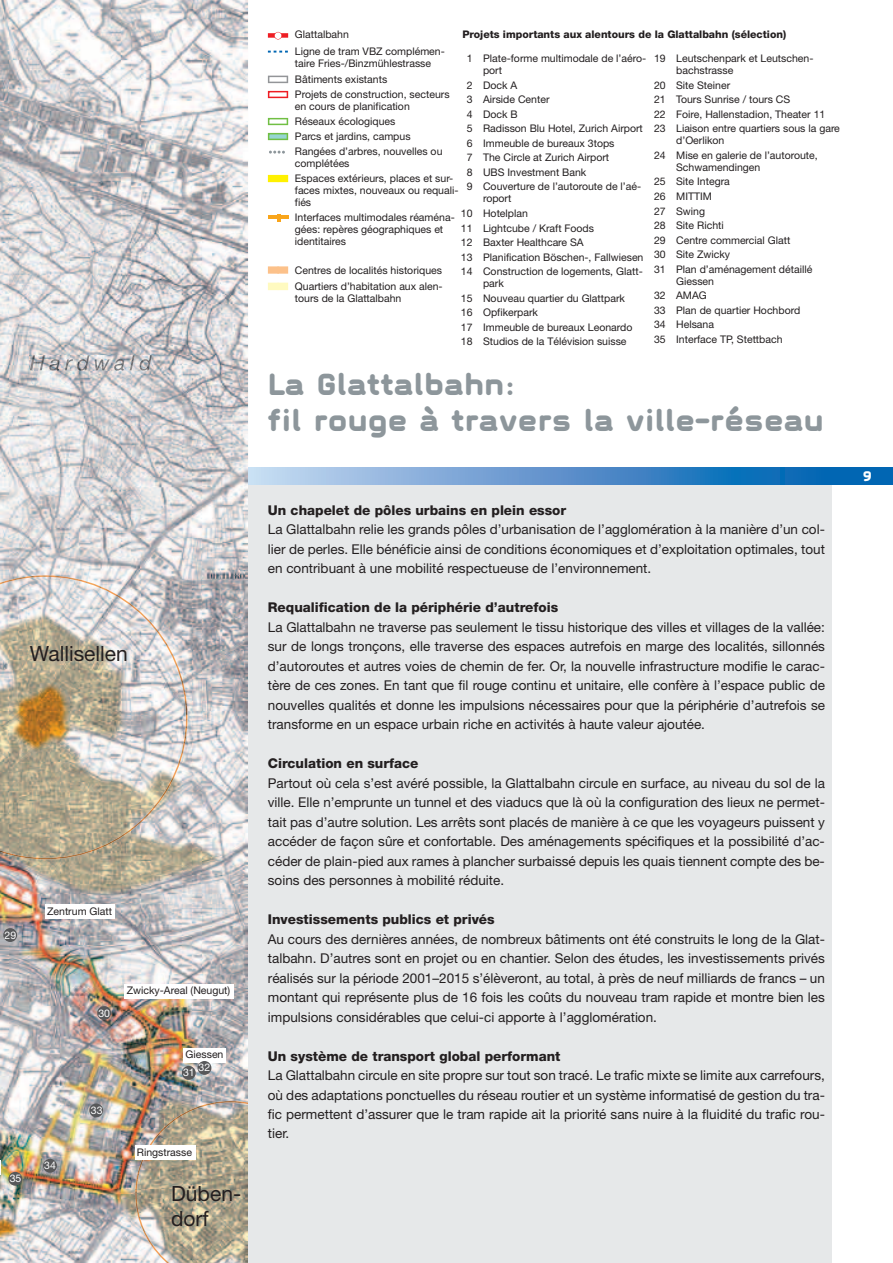
<style>
.page{position:relative;width:893px;height:1263px;background:#fff}
.page>*{position:absolute;margin:0;border:0;box-sizing:border-box;transform-origin:0 0}
.t1{font:900 36px/36px "VBG";color:#8d969b}
.t2{font:21px/25.2px "Helvetica Neue LT";color:#231f20}
.t3{font:900 16.5px "VBG";color:#fff}
.t4{font:13.5px/19.5px "Helvetica Neue LT";color:#231f20;text-align:justify}
.t5{font:800 13.5px "Helvetica Neue LT";color:#231f20}
.t6{font:10.5px/14.5px "Helvetica Neue LT";color:#231f20}
.t7{font:800 10.5px "Helvetica Neue LT";color:#231f20}
.t8{font:10.5px "Helvetica Neue LT";color:#fff}
</style>
<div class="page">
<svg style="left:268px;top:76px;width:20px;height:7px"></svg>
<svg style="left:268px;top:91px;width:20px;height:7px"></svg>
<svg style="left:268px;top:118px;width:20px;height:7px"></svg>
<svg style="left:268px;top:133px;width:20px;height:7px"></svg>
<svg style="left:269px;top:151px;width:16px;height:3px"></svg>
<svg style="left:268px;top:175px;width:20px;height:7px"></svg>
<hr style="left:268px;top:216px;width:20px;height:3px;background:#f9a51b">
<svg style="left:278px;top:214px;width:3px;height:7px"></svg>
<svg style="left:268px;top:266px;width:20px;height:8px"></svg>
<svg style="left:268px;top:283px;width:20px;height:7px"></svg>
<img style="left:0;top:0;width:248px;height:1263px">
<img style="left:135px;top:1101px;width:113px;height:162px">
<img style="left:0;top:575px;width:187px;height:284px">
<svg style="left:268px;top:32px;width:20px;height:7px"></svg>
<div style="left:248px;top:476px;width:583px;height:787px;background:#e6e8e9"></div>
<svg style="left:248px;top:468px;width:645px;height:17px;background:#5794cc"></svg>
<svg style="left:268px;top:51px;width:20px;height:2px"></svg>
<div style="left:45px;top:905px;width:69px;height:14px;background:#fff"></div>
<div style="left:125px;top:984px;width:109px;height:15px;background:#fff"></div>
<div style="left:183px;top:1048px;width:43px;height:14px;background:#fff"></div>
<div style="left:135px;top:1145px;width:61px;height:15px;background:#fff"></div>
<svg style="left:0;top:1160px;width:1px;height:15px"></svg>
<img style="left:30px;top:355px;width:122px;height:16px">
<div style="left:3px;top:928px;width:14px;height:14px;background:#57585a;border-radius:50%"></div>
<div style="left:97px;top:1006px;width:14px;height:14px;background:#57585a;border-radius:50%"></div>
<div style="left:89px;top:1103px;width:14px;height:14px;background:#57585a;border-radius:50%"></div>
<div style="left:43px;top:1159px;width:14px;height:14px;background:#57585a;border-radius:50%"></div>
<div style="left:182px;top:1066px;width:14px;height:14px;background:#57585a;border-radius:50%"></div>
<div style="left:8px;top:1172px;width:14px;height:14px;background:#57585a;border-radius:50%"></div>
<div style="left:198px;top:1061px;width:13px;height:14px;background:#57585a;border-radius:50%"></div>
<h2 class="t2" style="left:30px;top:640px;width:99px">Wallisellen</h2>
<p class="t8" style="left:5px;top:928px;width:13px">29</p>
<p class="t8" style="left:10px;top:1172px;width:13px">35</p>
<p class="t6" style="left:47px;top:904px;width:66px">Zentrum Glatt</p>
<p class="t8" style="left:44px;top:1159px;width:13px">34</p>
<p class="t8" style="left:98px;top:1006px;width:13px">30</p>
<p class="t8" style="left:91px;top:1104px;width:13px">33</p>
<p class="t6" style="left:127px;top:983px;width:105px">Zwicky-Areal (Neugut)</p>
<p class="t6" style="left:186px;top:1047px;width:39px">Giessen</p>
<p class="t8" style="left:199px;top:1061px;width:13px">32</p>
<p class="t8" style="left:183px;top:1066px;width:13px">31</p>
<p class="t6" style="left:137px;top:1144px;width:57px">Ringstrasse</p>
<h2 class="t2" style="left:171px;top:1180px;width:72px">Düben&shy;dorf</h2>
<p class="t7" style="left:462px;top:28px;width:325px">Projets importants aux alentours de la Glattalbahn (sélection)</p>
<p class="t6" style="left:295px;top:26px;width:151px;line-height:16.2px">Glattalbahn<br>Ligne de tram VBZ complémen-</p>
<p class="t6" style="left:295px;top:55px;width:138px;line-height:16.5px">taire Fries-/Binzmühlestrasse<br>Bâtiments existants</p>
<p class="t6" style="left:295px;top:88px;width:156px;line-height:12px">Projets de construction, secteurs en cours de planification</p>
<p class="t6" style="left:295px;top:114px;width:149px;line-height:15px">Réseaux écologiques<br>Parcs et jardins, campus<br>Rangées d’arbres, nouvelles ou</p>
<p class="t6" style="left:295px;top:156px;width:160px;line-height:15px">complétées<br>Espaces extérieurs, places et sur-</p>
<p class="t6" style="left:295px;top:184px;width:165px;line-height:12px">faces mixtes, nouveaux ou requali&shy;fiés</p>
<p class="t6" style="left:295px;top:211px;width:161px;line-height:12px">Interfaces multimodales réaména&shy;gées: repères géographiques et identitaires</p>
<p class="t6" style="left:295px;top:262px;width:149px;line-height:16.5px">Centres de localités historiques<br>Quartiers d’habitation aux alen-</p>
<p class="t6" style="left:295px;top:291px;width:108px">tours de la Glattalbahn</p>
<p class="t6" style="left:483px;top:52px;width:165px;line-height:12px;text-indent:-16px">1 Plate-forme multimodale de l’aéro&shy;port</p>
<p class="t6" style="left:467px;top:77px;width:178px">2 Dock A<br>3 Airside Center<br>4 Dock B<br>5 Radisson Blu Hotel, Zurich Airport<br>6 Immeuble de bureaux 3tops<br>7 The Circle at Zurich Airport<br>8 UBS Investment Bank<br>9 Couverture de l’autoroute de l’aé-</p>
<p class="t6" style="left:461px;top:191px;width:184px;text-indent:22px">roport<br>10 Hotelplan<br>11 Lightcube / Kraft Foods<br>12 Baxter Healthcare SA<br>13 Planification Böschen-, Fallwiesen<br>14 Construction de logements, Glatt-</p>
<p class="t6" style="left:461px;top:276px;width:173px;text-indent:22px">park<br>15 Nouveau quartier du Glattpark<br>16 Opfikerpark<br>17 Immeuble de bureaux Leonardo<br>18 Studios de la Télévision suisse</p>
<p class="t6" style="left:676px;top:52px;width:139px;line-height:12px;text-indent:-22px">19 Leutschenpark et Leutschen&shy;bachstrasse</p>
<p class="t6" style="left:654px;top:77px;width:187px">20 Site Steiner<br>21 Tours Sunrise / tours CS<br>22 Foire, Hallenstadion, Theater 11<br>23 Liaison entre quartiers sous la gare</p>
<p class="t6" style="left:654px;top:133px;width:165px;text-indent:22px">d’Oerlikon<br>24 Mise en galerie de l’autoroute,</p>
<p class="t6" style="left:654px;top:160px;width:160px;text-indent:22px">Schwamendingen<br>25 Site Integra<br>26 MITTIM<br>27 Swing<br>28 Site Richti<br>29 Centre commercial Glatt<br>30 Site Zwicky<br>31 Plan d’aménagement détaillé</p>
<p class="t6" style="left:654px;top:274px;width:148px;text-indent:22px">Giessen<br>32 AMAG<br>33 Plan de quartier Hochbord<br>34 Helsana<br>35 Interface TP, Stettbach</p>
<h1 class="t1" style="left:268px;top:366px;width:557px">La Glattalbahn:<br>fil rouge à travers la ville-réseau</h1>
<p class="t5" style="left:268px;top:502px;width:300px">Un chapelet de pôles urbains en plein essor</p>
<p class="t4" style="left:268px;top:519px;width:559px">La Glattalbahn relie les grands pôles d’urbanisation de l’agglomération à la manière d’un col&shy;lier de perles. Elle bénéficie ainsi de conditions économiques et d’exploitation optimales, tout en contribuant à une mobilité respectueuse de l’environnement.</p>
<p class="t5" style="left:268px;top:599px;width:292px">Requalification de la périphérie d’autrefois</p>
<p class="t4" style="left:268px;top:617px;width:559px">La Glattalbahn ne traverse pas seulement le tissu historique des villes et villages de la vallée: sur de longs tronçons, elle traverse des espaces autrefois en marge des localités, sillonnés d’autoroutes et autres voies de chemin de fer. Or, la nouvelle infrastructure modifie le carac&shy;tère de ces zones. En tant que fil rouge continu et unitaire, elle confère à l’espace public de nouvelles qualités et donne les impulsions nécessaires pour que la périphérie d’autrefois se transforme en un espace urbain riche en activités à haute valeur ajoutée.</p>
<p class="t5" style="left:268px;top:755px;width:152px">Circulation en surface</p>
<p class="t4" style="left:268px;top:773px;width:559px">Partout où cela s’est avéré possible, la Glattalbahn circule en surface, au niveau du sol de la ville. Elle n’emprunte un tunnel et des viaducs que là où la configuration des lieux ne permet&shy;tait pas d’autre solution. Les arrêts sont placés de manière à ce que les voyageurs puissent y accéder de façon sûre et confortable. Des aménagements spécifiques et la possibilité d’ac&shy;céder de plain-pied aux rames à plancher surbaissé depuis les quais tiennent compte des be&shy;soins des personnes à mobilité réduite.</p>
<p class="t5" style="left:268px;top:911px;width:228px">Investissements publics et privés</p>
<p class="t4" style="left:268px;top:929px;width:559px">Au cours des dernières années, de nombreux bâtiments ont été construits le long de la Glat&shy;talbahn. D’autres sont en projet ou en chantier. Selon des études, les investissements privés réalisés sur la période 2001–2015 s’élèveront, au total, à près de neuf milliards de francs – un montant qui représente plus de 16 fois les coûts du nouveau tram rapide et montre bien les impulsions considérables que celui-ci apporte à l’agglomération.</p>
<p class="t5" style="left:268px;top:1048px;width:294px">Un système de transport global performant</p>
<p class="t4" style="left:268px;top:1065px;width:559px">La Glattalbahn circule en site propre sur tout son tracé. Le trafic mixte se limite aux carrefours, où des adaptations ponctuelles du réseau routier et un système informatisé de gestion du tra&shy;fic permettent d’assurer que le tram rapide ait la priorité sans nuire à la fluidité du trafic rou&shy;tier.</p>
<p class="t3" style="left:863px;top:467px;width:11px">9</p>
</div>
